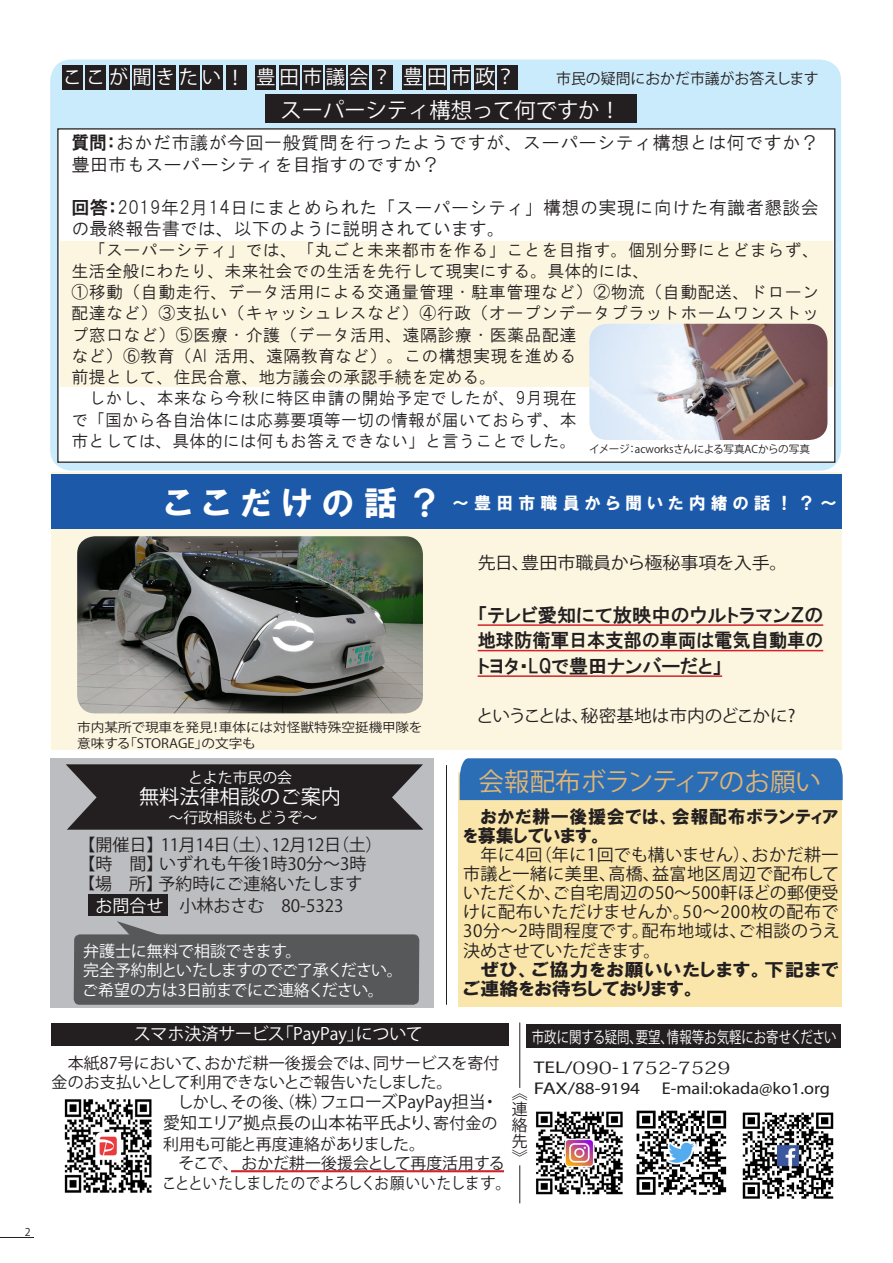
<style>
.page{position:relative;width:893px;height:1263px;background:#fff}
.page>*{position:absolute;margin:0;border:0;box-sizing:border-box;transform-origin:0 0}
.t1{font:25.5px "Koz Go Pr 6 N";color:#e3b574}
.t2{font:21.3px "Koz Go Pr 6 N";color:#fff}
.t3{font:20.25px "Koz Go Pr 6 N";color:#fff}
.t4{font:19.95px "Koz Go Pr 6 N";color:#fff}
.t5{font:19.2px/25.5px "HGP Gothic E";letter-spacing:.005em;color:#231f20;text-align:justify}
.t6{font:19.2px "Koz Go Pr 6 N";letter-spacing:.2em;color:#fff}
.t7{font:18px/21.3px "HGS Gothic M";letter-spacing:.005em;color:#231f20}
.t8{font:18px/19.2px "HGP Soei Kakugothic UB";letter-spacing:.035em;color:#231f20;scale:1.07 1}
.t9{font:18px/19.2px "HGP Soei Kakugothic UB";letter-spacing:.035em;color:#231f20}
.t10{font:16.95px/21.3px "HGS Gothic M";letter-spacing:.025em;color:#231f20}
.t11{font:16.95px/19.2px "Koz Go Pr 6 N";color:#231f20;text-align:justify}
.t12{font:16.95px "HGP Soei Kakugothic UB";letter-spacing:.3em;color:#fff}
.t13{font:16.95px "Koz Go Pr 6 N";letter-spacing:-.02em;color:#231f20}
.t14{font:16.95px "Koz Go Pr 6 N";color:#fff}
.t15{font:16.95px "Myriad Pro";color:#231f20;scale:1.07 1}
.t16{font:16.95px "Koz Go Pr 6 N";letter-spacing:-.04em;color:#231f20;scale:1.04 1}
.t17{font:16.95px "Koz Go Pr 6 N";color:#231f20;scale:1.06 1}
.t18{font:16.95px "Koz Min Pro";color:#231f20;scale:1.26 1}
.t19{font:16.95px "Myriad Pro";color:#231f20;scale:1.26 1}
.t20{font:15.9px/15.8px "Koz Go Pr 6 N";letter-spacing:.01em;color:#231f20}
.t21{font:15.9px "Koz Go Pr 6 N";letter-spacing:-.01em;color:#fff}
.t22{font:15.9px "Koz Go Pr 6 N";letter-spacing:-.01em;color:#fff;scale:.78 1}
.t23{font:15.9px "Koz Go Pr 6 N";letter-spacing:-.04em;color:#fff}
.t24{font:15.9px "Koz Go Pr 6 N";letter-spacing:-.02em;color:#231f20}
.t25{font:14.85px "Koz Go Pr 6 N";color:#231f20}
.t26{font:14.85px "Koz Go Pr 6 N";color:#fff}
.t27{font:12.75px "Koz Go Pr 6 N";color:#231f20;scale:1.07 1}
.t28{font:10.65px "Koz Go Pr 6 N";color:#231f20}
.s1{font-size:19.95px}
.s2{font-family:"HGP Gothic E"}
.s3{font-size:34.05px}
.s4{font-size:15.9px}
.s5{color:#fff}
.s6{font-family:"Myriad Pro"}
</style>
<div class="page">
<hr style="left:0;top:1237px;width:34px;height:1px;background:#231f20">
<div style="left:51px;top:758px;width:383px;height:250px;background:#bcbdc0"></div>
<hr style="left:446px;top:765px;width:1px;height:240px;background:#231f20">
<svg style="left:66px;top:764px;width:357px;height:66px"></svg>
<div style="left:88px;top:894px;width:80px;height:22px;background:#231f20"></div>
<svg style="left:74px;top:921px;width:345px;height:84px"></svg>
<div style="left:458px;top:772px;width:383px;height:235px;background:#fae6ab"></div>
<div style="left:460px;top:758px;width:383px;height:42px;background:#2b6eb6"></div>
<img style="left:64px;top:1099px;width:88px;height:94px">
<hr style="left:519px;top:1165px;width:1px;height:38px;background:#231f20">
<div style="left:526px;top:1024px;width:315px;height:23px;background:#231f20"></div>
<img style="left:742px;top:1112px;width:92px;height:87px">
<img style="left:536px;top:1111px;width:87px;height:84px">
<img style="left:636px;top:1110px;width:91px;height:85px">
<hr style="left:519px;top:1022px;width:1px;height:66px;background:#231f20">
<div style="left:52px;top:1023px;width:457px;height:22px;background:#231f20"></div>
<hr style="left:231px;top:1170px;width:273px;height:2px;background:#d1232a">
<div style="left:51px;top:473px;width:790px;height:277px;background:#fcf6e0"></div>
<div style="left:51px;top:474px;width:791px;height:54px;background:#1c5aa9"></div>
<hr style="left:478px;top:624px;width:345px;height:2px;background:#d1232a">
<hr style="left:478px;top:650px;width:345px;height:1px;background:#d1232a">
<hr style="left:478px;top:675px;width:244px;height:2px;background:#d1232a">
<img style="left:77px;top:536px;width:346px;height:177px">
<div style="left:50px;top:60px;width:791px;height:411px;background:#caebfb;border-radius:21px"></div>
<div style="left:86px;top:65px;width:20px;height:24px;background:#231f20"></div>
<div style="left:109px;top:65px;width:20px;height:24px;background:#231f20"></div>
<div style="left:133px;top:65px;width:20px;height:24px;background:#231f20"></div>
<div style="left:156px;top:65px;width:20px;height:24px;background:#231f20"></div>
<div style="left:179px;top:65px;width:20px;height:24px;background:#231f20"></div>
<div style="left:203px;top:65px;width:20px;height:24px;background:#231f20"></div>
<div style="left:226px;top:65px;width:20px;height:24px;background:#231f20"></div>
<div style="left:256px;top:65px;width:20px;height:24px;background:#231f20"></div>
<div style="left:279px;top:65px;width:20px;height:24px;background:#231f20"></div>
<div style="left:302px;top:65px;width:20px;height:24px;background:#231f20"></div>
<div style="left:403px;top:65px;width:20px;height:24px;background:#231f20"></div>
<div style="left:426px;top:65px;width:20px;height:24px;background:#231f20"></div>
<div style="left:62px;top:65px;width:20px;height:24px;background:#231f20"></div>
<div style="left:265px;top:94px;width:371px;height:29px;background:#231f20"></div>
<div style="left:349px;top:65px;width:20px;height:24px;background:#231f20"></div>
<div style="left:372px;top:65px;width:21px;height:24px;background:#231f20"></div>
<div style="left:325px;top:65px;width:20px;height:24px;background:#231f20"></div>
<div style="left:497px;top:65px;width:20px;height:24px;background:#231f20"></div>
<div style="left:450px;top:65px;width:21px;height:24px;background:#231f20"></div>
<div style="left:475px;top:65px;width:20px;height:24px;background:#231f20"></div>
<div style="left:58px;top:129px;width:777px;height:333px;background:#fff"></div>
<div style="left:60px;top:241px;width:772px;height:146px;background:#fcf6e0"></div>
<img style="left:589px;top:324px;width:238px;height:116px">
<p class="t28" style="left:25px;top:1225px;width:7px">2</p>
<p class="t6" style="left:63px;top:67px;width:184px">ここが聞きたい<span class="s1">！</span></p>
<p class="t6" style="left:256px;top:67px;width:137px">豊田市議会？</p>
<p class="t4" style="left:403px;top:66px;width:114px">豊田市政？</p>
<p class="t25" style="left:556px;top:70px;width:264px">市民の疑問におかだ市議がお答えします</p>
<p class="t2" style="left:281px;top:98px;width:342px">スーパーシティ構想って何ですか！</p>
<p class="t7" style="left:71px;top:132px;width:749px"><span class="s2">質問：</span>おかだ市議が今回一般質問を行ったようですが、スーパーシティ構想とは何ですか？豊田市もスーパーシティを目指すのですか？</p>
<p class="t7" style="left:71px;top:197px;width:749px"><span class="s2">回答：</span>2019年2月14日にまとめられた「スーパーシティ」構想の実現に向けた有識者懇談会の最終報告書では、以下のように説明されています。</p>
<p class="t10" style="left:71px;top:239px;width:749px">　「スーパーシティ」では、「丸ごと未来都市を作る」ことを目指す。個別分野にとどまらず、生活全般にわたり、未来社会での生活を先行して現実にする。具体的には、</p>
<p class="t10" style="left:71px;top:281px;width:749px">①移動（自動走行、データ活用による交通量管理・駐車管理など）②物流（自動配送、ドローン配達など）③支払い（キャッシュレスなど）④行政（オープンデータプラットホームワンストップ窓口など）⑤医療・介護（データ活用、遠隔診療・医薬品配達<br>など）⑥教育（AI 活用、遠隔教育など）。この構想実現を進める<br>前提として、住民合意、地方議会の承認手続を定める。</p>
<p class="t10" style="left:71px;top:388px;width:507px;text-align:justify">　しかし、本来なら今秋に特区申請の開始予定でしたが、9月現在で「国から各自治体には応募要項等一切の情報が届いておらず、本市としては、具体的には何もお答えできない」と言うことでした。</p>
<p class="t28" style="left:589px;top:443px;width:222px">イメージ：acworksさんによる写真ACからの写真</p>
<p class="t12" style="left:164px;top:494px;width:674px"><span class="s3">ここだけの話？</span> ～豊田市職員から聞いた内緒の話！？～</p>
<p class="t17" style="left:478px;top:553px;width:294px">先日、豊田市職員から極秘事項を入手。</p>
<p class="t5" style="left:478px;top:602px;width:347px">「テレビ愛知にて放映中のウルトラマンＺの地球防衛軍日本支部の車両は電気自動車のトヨタ・LQで豊田ナンバーだと」</p>
<p class="t16" style="left:476px;top:706px;width:308px">ということは、秘密基地は市内のどこかに?</p>
<p class="t27" style="left:77px;top:720px;width:324px">市内某所で現車を発見！車体には対怪獣特殊空挺機甲隊を</p>
<p class="t27" style="left:77px;top:736px;width:168px">意味する「STORAGE」の文字も</p>
<p class="t26" style="left:188px;top:769px;width:106px">とよた市民の会</p>
<p class="t3" style="left:139px;top:785px;width:203px">無料法律相談のご案内</p>
<p class="t26" style="left:169px;top:809px;width:150px">〜行政相談もどうぞ〜</p>
<p class="t13" style="left:79px;top:835px;width:306px">【開催日】11月14日（土）、12月12日（土）</p>
<p class="t11" style="left:79px;top:855px;width:290px">【時　間】いずれも午後1時30分〜3時</p>
<p class="t11" style="left:79px;top:874px;width:285px"><span class="s4">【</span>場　所】予約時にご連絡いたします</p>
<p class="t11" style="left:96px;top:896px;width:249px"><span class="s5">お問合せ</span> 小林おさむ　80-5323</p>
<p class="t21" style="left:83px;top:942px;width:220px">弁護士に無料で相談できます。</p>
<p class="t23" style="left:83px;top:962px;width:321px">完全予約制といたしますのでご了承ください。</p>
<p class="t21" style="left:82px;top:981px;width:303px">ご希望の方は3日前までにご連絡ください。</p>
<p class="t1" style="left:479px;top:767px;width:344px">会報配布ボランティアのお願い</p>
<p class="t9" style="left:463px;top:807px;width:377px;text-indent:18px">おかだ耕一後援会では、会報配布ボランティアを募集しています。</p>
<p class="t11" style="left:463px;top:845px;width:378px">　年に4回（年に1回でも構いません）、おかだ耕一市議と一緒に美里、高橋、益富地区周辺で配布していただくか、ご自宅周辺の50～500軒ほどの郵便受けに配布いただけませんか。50～200枚の配布で30分～2時間程度です。配布地域は、ご相談のうえ決めさせていただきます。</p>
<p class="t8" style="left:463px;top:960px;width:352px;text-indent:18px">ぜひ、ご協力をお願いいたします。下記までご連絡をお待ちしております。</p>
<p class="t14" style="left:134px;top:1025px;width:291px">スマホ決済サービス「PayPay」について</p>
<p class="t20" style="left:52px;top:1054px;width:449px;line-height:19.2px">　本紙87号において、おかだ耕一後援会では、同サービスを寄付金のお支払いとして利用できないとご報告いたしました。</p>
<p class="t11" style="left:163px;top:1092px;width:337px;line-height:21.3px"><span class="s4">　しかし、その後、（</span>株）フェローズPayPay担当・愛知エリア拠点長の山本祐平氏より、<span class="s4">寄付金の</span></p>
<p class="t24" style="left:163px;top:1135px;width:263px">利用も可能と再度連絡がありました。</p>
<p class="t20" style="left:162px;top:1153px;width:351px;line-height:19.6px">　そこで、おかだ耕一後援会として再度活用することといたしましたのでよろしくお願いいたします。</p>
<p class="t22" style="left:532px;top:1028px;width:392px">市政に関する疑問、要望、情報等お気軽にお寄せください</p>
<p class="t18" style="left:534px;top:1056px;width:157px"><span class="s6">TEL/</span>090<span class="s6">-</span>1752<span class="s6">-</span>7529</p>
<p class="t19" style="left:534px;top:1078px;width:86px">FAX/88-9194</p>
<p class="t15" style="left:662px;top:1078px;width:159px">E-mail:okada@ko1.org</p>
<p class="t20" style="left:512px;top:1086px;width:17px;text-align:justify">《連絡先》</p>
</div>
